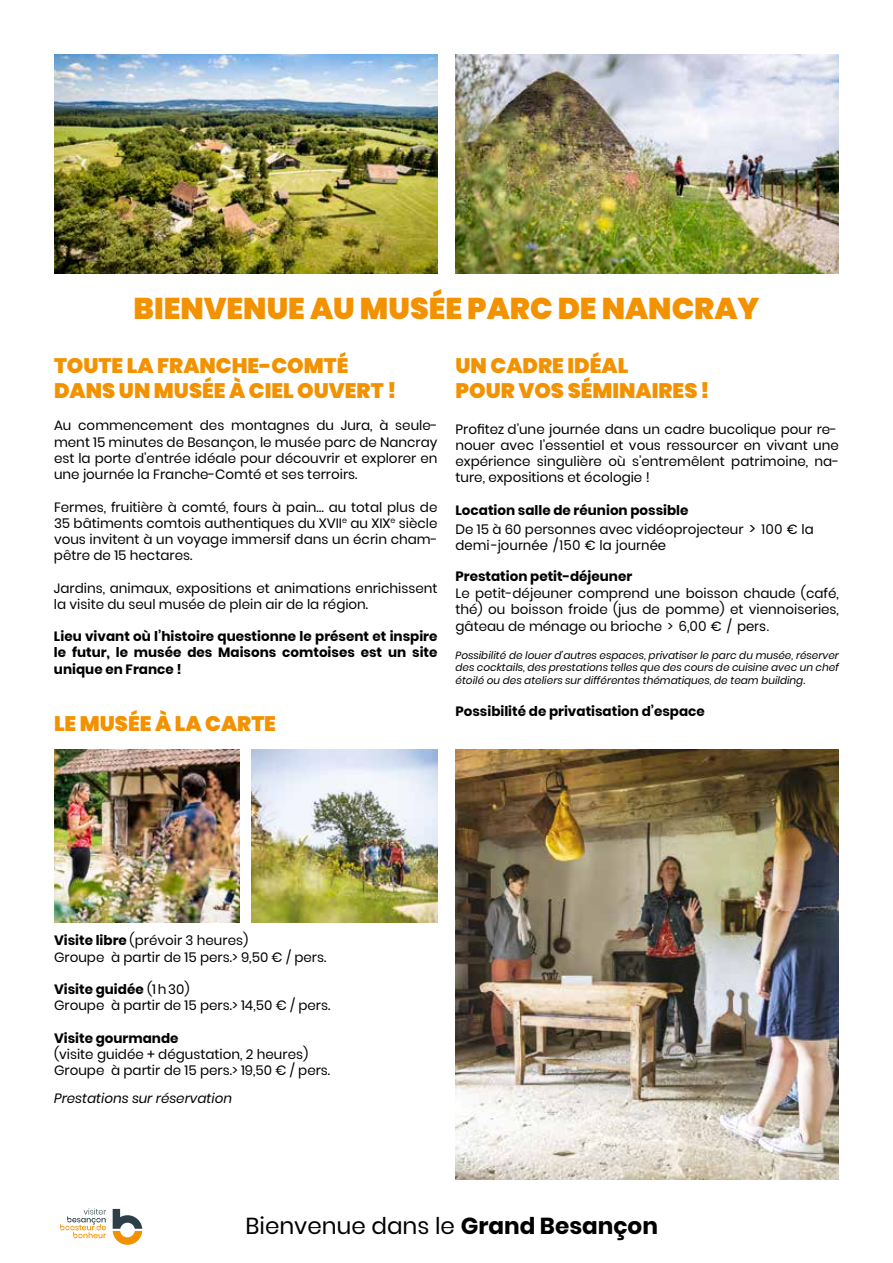
<style>
.page{position:relative;width:893px;height:1263px;background:#fff}
.page>*{position:absolute;margin:0;border:0;box-sizing:border-box;transform-origin:0 0}
.t1{font:900 30px "Poppins";color:#f39200}
.t2{font:23.1px "Poppins";color:#000}
.t3{font:900 21px/25.2px "Poppins";color:#f39200}
.t4{font:13.5px/16.2px "Poppins";color:#000}
.t5{font:700 13.5px/16.2px "Poppins";color:#000;text-align:justify}
.t6{font:italic 13.5px "Poppins";color:#000}
.t7{font:italic 10.5px/12.6px "Poppins";color:#000;text-align:justify}
.s1{font-weight:700}
.s2{font-size:15px}
</style>
<div class="page">
<svg style="left:113px;top:1209px;width:29px;height:36px"></svg>
<svg style="left:60px;top:1208px;width:46px;height:30px"></svg>
<img style="left:54px;top:54px;width:383px;height:219px">
<img style="left:455px;top:54px;width:384px;height:219px">
<img style="left:54px;top:749px;width:186px;height:173px">
<img style="left:252px;top:749px;width:185px;height:173px">
<img style="left:455px;top:749px;width:384px;height:430px">
<h1 class="t1" style="left:133px;top:291px;width:627px">BIENVENUE AU MUSÉE PARC DE NANCRAY</h1>
<h3 class="t3" style="left:54px;top:353px;width:344px">TOUTE LA FRANCHE-COMTÉ<br>DANS UN MUSÉE À CIEL OUVERT !</h3>
<p class="t4" style="left:54px;top:418px;width:385px;text-align:justify">Au commencement des montagnes du Jura, à seule&shy;ment 15 minutes de Besançon, le musée parc de Nancray est la porte d’entrée idéale pour découvrir et explorer en une journée la Franche-Comté et ses terroirs.</p>
<p class="t4" style="left:54px;top:499px;width:385px;text-align:justify">Fermes, fruitière à comté, fours à pain… au total plus de 35 bâtiments comtois authentiques du XVII<sup>e</sup> au XIX<sup>e</sup> siècle vous invitent à un voyage immersif dans un écrin cham&shy;pêtre de 15 hectares.</p>
<p class="t4" style="left:54px;top:580px;width:385px">Jardins, animaux, expositions et animations enrichissent la visite du seul musée de plein air de la région.</p>
<p class="t5" style="left:54px;top:628px;width:385px">Lieu vivant où l’histoire questionne le présent et inspire le futur, le musée des Maisons comtoises est un site unique en France !</p>
<h3 class="t3" style="left:54px;top:711px;width:223px">LE MUSÉE À LA CARTE</h3>
<h3 class="t3" style="left:455px;top:353px;width:255px">UN CADRE IDÉAL<br>POUR VOS SÉMINAIRES !</h3>
<p class="t4" style="left:455px;top:421px;width:385px">Profitez d’une journée dans un cadre bucolique pour re&shy;nouer avec l’essentiel et vous ressourcer en vivant une expérience singulière où s’entremêlent patrimoine, na&shy;ture, expositions et écologie !</p>
<p class="t4" style="left:455px;top:501px;width:360px;line-height:18.8px"><span class="s1">Location salle de réunion possible<br></span>De 15 à 60 personnes avec vidéoprojecteur <span class="s2">&gt;</span> 100 € la</p>
<p class="t4" style="left:455px;top:537px;width:212px">demi-journée /150 € la journée</p>
<p class="t5" style="left:455px;top:569px;width:178px">Prestation petit-déjeuner</p>
<p class="t4" style="left:455px;top:585px;width:385px;line-height:16.6px;text-align:justify">Le petit-déjeuner comprend une boisson chaude (café, thé) ou boisson froide (jus de pomme) et viennoiseries, gâteau de ménage ou brioche &gt; 6,00 € / pers.</p>
<p class="t7" style="left:455px;top:649px;width:385px">Possibilité de louer d’autres espaces, privatiser le parc du musée, réserver des cocktails, des prestations telles que des cours de cuisine avec un chef étoilé ou des ateliers sur différentes thématiques, de team building.</p>
<p class="t5" style="left:455px;top:704px;width:251px">Possibilité de privatisation d’espace</p>
<p class="t4" style="left:54px;top:932px;width:274px"><span class="s1">Visite libre</span> (prévoir 3 heures)<br>Groupe à partir de 15 pers.&gt; 9,50 € / pers.</p>
<p class="t4" style="left:54px;top:981px;width:278px"><span class="s1">Visite guidée</span> (1h30)<br>Groupe à partir de 15 pers.&gt; 14,50 € / pers.</p>
<p class="t5" style="left:54px;top:1030px;width:126px">Visite gourmande</p>
<p class="t4" style="left:54px;top:1046px;width:278px">(visite guidée + dégustation, 2 heures)<br>Groupe à partir de 15 pers.&gt; 19,50 € / pers.</p>
<p class="t6" style="left:54px;top:1090px;width:180px">Prestations sur réservation</p>
<h2 class="t2" style="left:246px;top:1212px;width:414px">Bienvenue dans le <span class="s1">Grand Besançon</span></h2>
</div>
